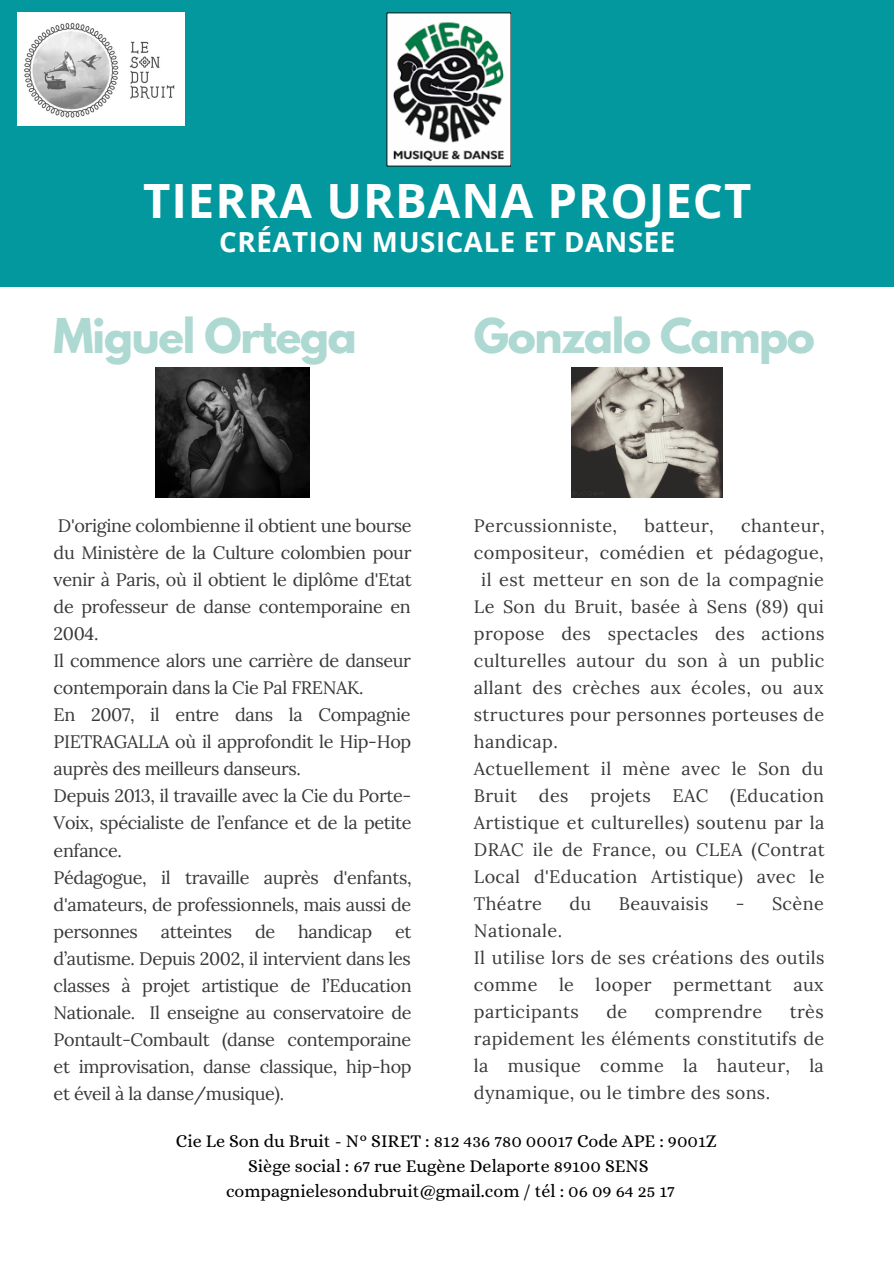
<style>
.page{position:relative;width:894px;height:1264px;background:#fff}
.page>*{position:absolute;margin:0;border:0;box-sizing:border-box;transform-origin:0 0}
.t1{font:700 47.25px "Open Sans";letter-spacing:.02em;color:#fff}
.t2{font:700 42.45px "League Spartan";letter-spacing:-.03em;color:#add9d2}
.t3{font:700 27.75px "Open Sans";letter-spacing:.02em;color:#fff}
.t4{font:18px/27px "Lora";letter-spacing:.02em;color:#383838;text-align:justify}
.t5{font:18px "Alice";color:#000}
.t6{font:18px/27px "Lora";letter-spacing:-.02em;color:#383838}
</style>
<div class="page">
<img style="left:155px;top:367px;width:155px;height:131px">
<img style="left:571px;top:367px;width:151px;height:131px">
<div style="left:0;top:0;width:893px;height:286px;background:#03989e"></div>
<img style="left:17px;top:13px;width:167px;height:112px">
<img style="left:386px;top:13px;width:124px;height:153px">
<p class="t1" style="left:143px;top:168px;width:609px">TIERRA URBANA PROJECT</p>
<p class="t3" style="left:219px;top:222px;width:457px">CRÉATION MUSICALE ET DANSEE</p>
<p class="t2" style="left:54px;top:315px;width:305px">Miguel Ortega</p>
<p class="t2" style="left:474px;top:315px;width:342px">Gonzalo Campo</p>
<p class="t4" style="left:54px;top:512px;width:359px">D'origine colombienne il obtient une bourse du Ministère de la Culture colombien pour venir à Paris, où il obtient le diplôme d'Etat de professeur de danse contemporaine en 2004.</p>
<p class="t6" style="left:54px;top:647px;width:359px">Il commence alors une carrière de danseur contemporain dans la Cie Pal FRENAK.</p>
<p class="t4" style="left:54px;top:701px;width:359px">En 2007, il entre dans la Compagnie PIETRAGALLA où il approfondit le Hip-Hop auprès des meilleurs danseurs.</p>
<p class="t4" style="left:54px;top:782px;width:359px">Depuis 2013, il travaille avec la Cie du Porte-Voix, spécialiste de l’enfance et de la petite enfance.</p>
<p class="t4" style="left:54px;top:863px;width:359px">Pédagogue, il travaille auprès d'enfants, d'amateurs, de professionnels, mais aussi de personnes</p>
<p class="t6" style="left:161px;top:917px;width:73px">atteintes</p>
<p class="t4" style="left:255px;top:917px;width:22px">de</p>
<p class="t6" style="left:298px;top:917px;width:75px">handicap</p>
<p class="t4" style="left:54px;top:917px;width:359px;text-indent:341px">et d’autisme. Depuis 2002, il intervient dans les classes à projet artistique de l’Education Nationale. Il enseigne au conservatoire de Pontault-Combault (danse contemporaine et improvisation, danse classique, hip-hop et éveil à la danse/musique).</p>
<p class="t4" style="left:474px;top:511px;width:145px">Percussionniste,</p>
<p class="t4" style="left:644px;top:511px;width:71px">batteur,</p>
<p class="t4" style="left:741px;top:511px;width:85px">chanteur,</p>
<p class="t4" style="left:474px;top:538px;width:351px">compositeur, comédien et pédagogue,</p>
<p class="t4" style="left:481px;top:565px;width:344px">il est metteur en son de la compagnie</p>
<p class="t4" style="left:474px;top:592px;width:351px">Le Son du Bruit, basée à Sens (89) qui</p>
<p class="t4" style="left:474px;top:619px;width:352px">propose des spectacles des actions</p>
<p class="t4" style="left:474px;top:646px;width:352px">culturelles autour du son à un public</p>
<p class="t4" style="left:474px;top:673px;width:351px">allant des crèches aux écoles, ou aux</p>
<p class="t4" style="left:474px;top:700px;width:351px">structures pour personnes porteuses de</p>
<p class="t4" style="left:474px;top:727px;width:85px">handicap.</p>
<p class="t4" style="left:474px;top:755px;width:352px">Actuellement il mène avec le Son du Bruit des projets EAC (Education Artistique et culturelles) soutenu par la DRAC ile de France, ou CLEA (Contrat Local d'Education Artistique) avec le Théatre</p>
<p class="t4" style="left:569px;top:890px;width:23px">du</p>
<p class="t4" style="left:618px;top:890px;width:91px">Beauvaisis</p>
<p class="t4" style="left:735px;top:890px;width:89px">- Scène</p>
<p class="t4" style="left:474px;top:917px;width:90px">Nationale.</p>
<p class="t4" style="left:474px;top:944px;width:352px">Il utilise lors de ses créations des outils comme le looper permettant aux participants</p>
<p class="t4" style="left:474px;top:998px;width:352px;text-indent:316px">très rapidement les éléments constitutifs de la musique comme la hauteur, la dynamique, ou le timbre des sons.</p>
<p class="t4" style="left:606px;top:998px;width:22px">de</p>
<p class="t4" style="left:654px;top:998px;width:109px">comprendre</p>
<p class="t5" style="left:176px;top:1130px;width:542px">Cie Le Son du Bruit - N° SIRET : 812 436 780 00017 Code APE : 9001Z</p>
<p class="t5" style="left:248px;top:1155px;width:402px">Siège social : 67 rue Eugène Delaporte 89100 SENS</p>
<p class="t5" style="left:226px;top:1180px;width:450px">compagnielesondubruit@gmail.com / tél : 06 09 64 25 17</p>
</div>
